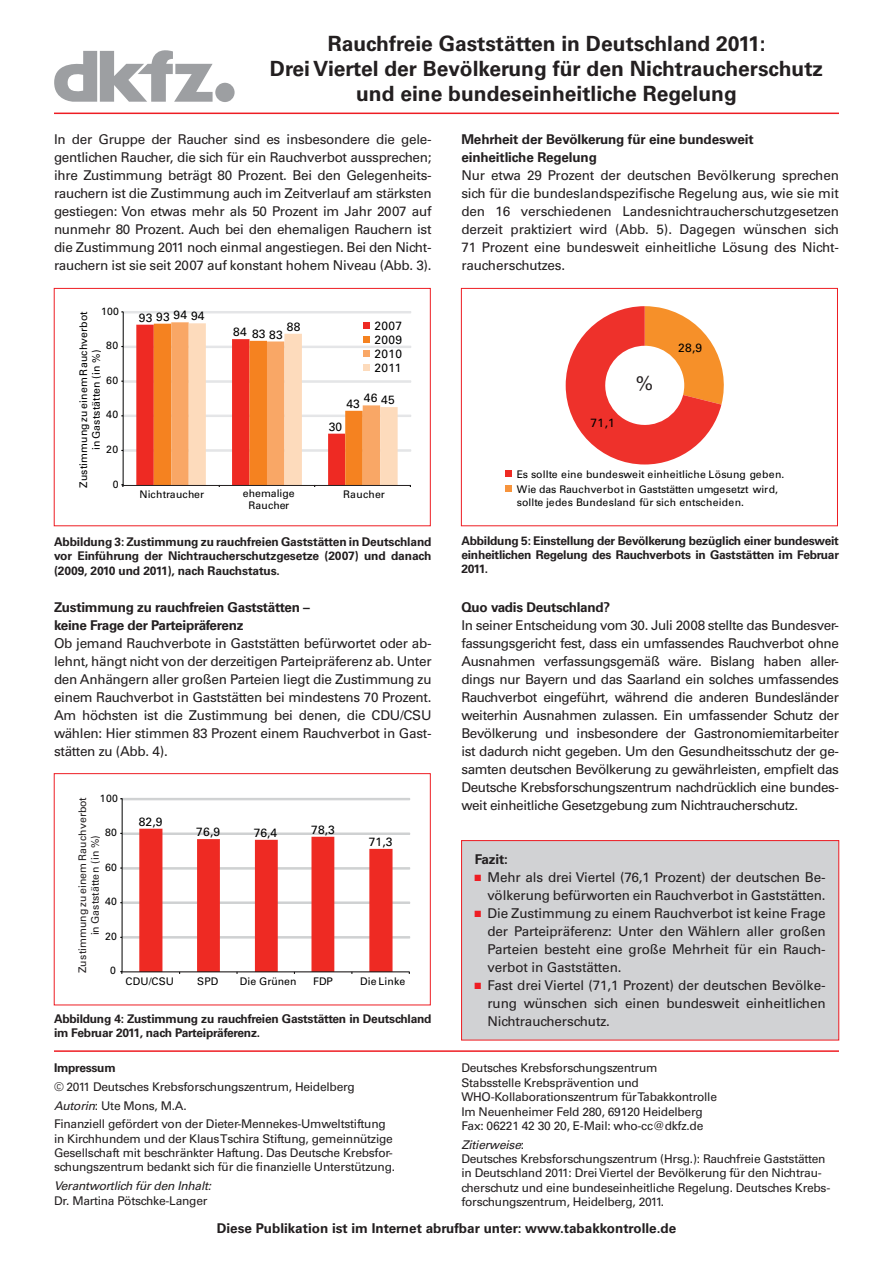
<style>
.page{position:relative;width:893px;height:1263px;background:#fff}
.page>*{position:absolute;margin:0;border:0;box-sizing:border-box;transform-origin:0 0}
.t1{font:700 21px/25.2px "Univers LTCE";color:#231f20;text-align:center}
.t2{font:19.5px "Univers LTCE";color:#231f20}
.t3{font:13.5px/18px "Univers LTCE";letter-spacing:-.01em;color:#231f20;text-align:justify}
.t4{font:700 13.5px/18px "Univers LTCE";letter-spacing:-.01em;color:#231f20}
.t5{font:12px/14.4px "Univers LTCE";letter-spacing:-.02em;color:#231f20}
.t6{font:700 12px/14.4px "Univers LTCE";letter-spacing:-.02em;color:#231f20;text-align:justify}
.t7{font:12px/14.1px "Univers LTCE";letter-spacing:.02em;color:#000;text-align:justify}
.t8{font:italic 12px "Univers LTCE";letter-spacing:-.02em;color:#231f20}
.t9{font:10.5px/12.6px "Univers LTCE";letter-spacing:.015em;color:#000;text-align:center}
.t10{font:10.5px/12.6px "Univers LTCE";letter-spacing:.02em;color:#231f20;text-align:center}
.s1{font-family:"Arial Narrow";color:#ee1d23}
.s2{font-style:italic}
</style>
<div class="page">
<hr style="left:54px;top:113px;width:785px;height:1px;background:#ee1d23">
<hr style="left:54px;top:1050px;width:785px;height:2px;background:#ee1d23">
<div style="left:215px;top:83px;width:20px;height:19px;background:#9d9fa2;border-radius:50%"></div>
<svg style="left:54px;top:50px;width:159px;height:52px"></svg>
<svg style="left:566px;top:306px;width:158px;height:158px"></svg>
<div style="left:505px;top:470px;width:7px;height:7px;background:#ee2a23"></div>
<div style="left:505px;top:485px;width:7px;height:7px;background:#f7943c"></div>
<div style="left:461px;top:288px;width:377px;height:238px;border:1px solid #ee1d23"></div>
<div style="left:462px;top:840px;width:377px;height:200px;background:#d1d2d4"></div>
<div style="left:461px;top:840px;width:378px;height:200px;border:1px solid #ee1d23"></div>
<div style="left:123px;top:311px;width:288px;height:2px;border:1px solid #e4e5e7"></div>
<svg style="left:121px;top:322px;width:290px;height:165px"></svg>
<hr style="left:123px;top:485px;width:288px;height:1px;background:#231f20">
<hr style="left:123px;top:312px;width:1px;height:173px;background:#000">
<div style="left:54px;top:288px;width:377px;height:238px;border:1px solid #ee1d23"></div>
<div style="left:122px;top:798px;width:288px;height:2px;border:1px solid #cfd1d2"></div>
<div style="left:122px;top:832px;width:288px;height:3px;border:1px solid #cfd1d2"></div>
<div style="left:122px;top:867px;width:288px;height:3px;border:1px solid #cfd1d2"></div>
<div style="left:122px;top:901px;width:288px;height:3px;border:1px solid #cfd1d2"></div>
<div style="left:122px;top:936px;width:288px;height:2px;border:1px solid #cfd1d2"></div>
<svg style="left:139px;top:829px;width:254px;height:145px"></svg>
<svg style="left:120px;top:798px;width:3px;height:176px"></svg>
<hr style="left:122px;top:972px;width:287px;height:1px;background:#231f20">
<hr style="left:122px;top:798px;width:1px;height:174px;background:#000">
<div style="left:54px;top:773px;width:377px;height:232px;border:1px solid #ee1d23"></div>
<h1 class="t1" style="left:270px;top:32px;width:555px">Rauchfreie Gaststätten in Deutschland 2011:<br>Drei Viertel der Bevölkerung für den Nichtraucherschutz und eine bundeseinheitliche Regelung</h1>
<p class="t3" style="left:54px;top:131px;width:379px">In der Gruppe der Raucher sind es insbesondere die gele&shy;gentlichen Raucher, die sich für ein Rauchverbot aussprechen; ihre Zustimmung beträgt 80 Prozent. Bei den Gelegenheits&shy;rauchern ist die Zustimmung auch im Zeitverlauf am stärksten gestiegen: Von etwas mehr als 50 Prozent im Jahr 2007 auf nunmehr 80 Prozent. Auch bei den ehemaligen Rauchern ist die Zustimmung 2011 noch einmal angestiegen. Bei den Nicht&shy;rauchern ist sie seit 2007 auf konstant hohem Niveau (Abb. 3).</p>
<p class="t4" style="left:461px;top:131px;width:294px">Mehrheit der Bevölkerung für eine bundesweit einheitliche Regelung</p>
<p class="t3" style="left:461px;top:167px;width:379px">Nur etwa 29 Prozent der deutschen Bevölkerung sprechen sich für die bundeslandspezifische Regelung aus, wie sie mit den 16 verschiedenen Landesnichtraucherschutzgesetzen derzeit praktiziert wird (Abb. 5). Dagegen wünschen sich 71 Prozent eine bundesweit einheitliche Lösung des Nicht&shy;raucherschutzes.</p>
<p class="t9" style="left:101px;top:305px;width:19px">100</p>
<p class="t7" style="left:174px;top:309px;width:33px">94 94</p>
<p class="t9" style="left:78px;top:488px;width:178px;rotate:-90deg">Zustimmungzu einem Rauchverbot in Gaststätten (in %)</p>
<p class="t7" style="left:375px;top:319px;width:29px">2007<br>2009<br>2010<br>2011</p>
<p class="t7" style="left:139px;top:310px;width:33px">93 93</p>
<p class="t7" style="left:287px;top:320px;width:15px">88</p>
<p class="t7" style="left:233px;top:325px;width:15px">84</p>
<p class="t7" style="left:252px;top:327px;width:32px">83 83</p>
<p class="t9" style="left:106px;top:339px;width:13px">80</p>
<p class="t9" style="left:106px;top:374px;width:13px">60</p>
<p class="t7" style="left:364px;top:391px;width:15px">46</p>
<p class="t7" style="left:381px;top:393px;width:15px">45</p>
<p class="t7" style="left:346px;top:397px;width:15px">43</p>
<p class="t9" style="left:106px;top:409px;width:13px">40</p>
<p class="t7" style="left:329px;top:420px;width:15px">30</p>
<p class="t9" style="left:106px;top:443px;width:13px">20</p>
<p class="t9" style="left:113px;top:478px;width:7px">0</p>
<p class="t9" style="left:139px;top:488px;width:66px">Nichtraucher</p>
<p class="t9" style="left:243px;top:487px;width:53px">ehemalige<br>Raucher</p>
<p class="t9" style="left:343px;top:488px;width:43px">Raucher</p>
<p class="t6" style="left:54px;top:535px;width:379px">Abbildung 3: Zustimmung zu rauchfreien Gaststätten in Deutschland vor Einführung der Nichtraucherschutzgesetze (2007) und danach (2009, 2010 und 2011), nach Rauchstatus.</p>
<p class="t4" style="left:54px;top:599px;width:257px">Zustimmung zu rauchfreien Gaststätten – keine Frage der Parteipräferenz</p>
<p class="t3" style="left:54px;top:635px;width:379px">Ob jemand Rauchverbote in Gaststätten befürwortet oder ab&shy;lehnt, hängt nicht von der derzeitigen Parteipräferenz ab. Unter den Anhängern aller großen Parteien liegt die Zustimmung zu einem Rauchverbot in Gaststätten bei mindestens 70 Prozent.<br>Am höchsten ist die Zustimmung bei denen, die CDU/CSU wählen: Hier stimmen 83 Prozent einem Rauchverbot in Gast&shy;stätten zu (Abb. 4).</p>
<p class="t9" style="left:100px;top:792px;width:19px">100</p>
<p class="t10" style="left:76px;top:973px;width:178px;rotate:-90deg">Zustimmungzu einem Rauchverbot in Gaststätten (in %)</p>
<p class="t9" style="left:105px;top:826px;width:13px">80</p>
<p class="t9" style="left:105px;top:861px;width:13px">60</p>
<p class="t9" style="left:105px;top:895px;width:13px">40</p>
<p class="t9" style="left:105px;top:930px;width:13px">20</p>
<p class="t9" style="left:110px;top:965px;width:7px">0</p>
<p class="t7" style="left:139px;top:815px;width:25px">82,9</p>
<p class="t7" style="left:196px;top:825px;width:25px">76,9</p>
<p class="t7" style="left:254px;top:826px;width:25px">76,4</p>
<p class="t7" style="left:311px;top:823px;width:25px">78,3</p>
<p class="t7" style="left:369px;top:835px;width:25px">71,3</p>
<p class="t9" style="left:126px;top:975px;width:50px">CDU/CSU</p>
<p class="t9" style="left:197px;top:975px;width:23px">SPD</p>
<p class="t9" style="left:240px;top:975px;width:58px">Die Grünen</p>
<p class="t9" style="left:313px;top:975px;width:21px">FDP</p>
<p class="t9" style="left:360px;top:975px;width:47px">Die Linke</p>
<p class="t6" style="left:54px;top:1012px;width:379px">Abbildung 4: Zustimmung zu rauchfreien Gaststätten in Deutschland im Februar 2011, nach Parteipräferenz.</p>
<p class="t7" style="left:591px;top:416px;width:26px">71,1</p>
<h2 class="t2" style="left:636px;top:372px;width:19px">%</h2>
<p class="t7" style="left:678px;top:341px;width:26px">28,9</p>
<p class="t9" style="left:517px;top:469px;width:269px">Es sollte eine bundesweit einheitliche Lösung geben.</p>
<p class="t9" style="left:517px;top:484px;width:263px;text-align:left">Wie das Rauchverbot in Gaststätten umgesetzt wird, sollte jedes Bundesland für sich entscheiden.</p>
<p class="t6" style="left:461px;top:533px;width:379px">Abbildung 5: Einstellung der Bevölkerung bezüglich einer bundesweit einheitlichen Regelung des Rauchverbots in Gaststätten im Februar 2011.</p>
<p class="t4" style="left:461px;top:599px;width:150px">Quo vadis Deutschland?</p>
<p class="t3" style="left:461px;top:617px;width:379px">In seiner Entscheidung vom 30. Juli 2008 stellte das Bundesver&shy;fassungsgericht fest, dass ein umfassendes Rauchverbot ohne Ausnahmen verfassungsgemäß wäre. Bislang haben aller&shy;dings nur Bayern und das Saarland ein solches umfassendes Rauchverbot eingeführt, während die anderen Bundesländer weiterhin Ausnahmen zulassen. Ein umfassender Schutz der Bevölkerung und insbesondere der Gastronomiemitarbeiter ist dadurch nicht gegeben. Um den Gesundheitsschutz der ge&shy;samten deutschen Bevölkerung zu gewährleisten, empfielt das Deutsche Krebsforschungszentrum nachdrücklich eine bundes&shy;weit einheitliche Gesetzgebung zum Nichtraucherschutz.</p>
<p class="t4" style="left:475px;top:851px;width:35px">Fazit:</p>
<p class="t3" style="left:475px;top:869px;width:352px;text-align:right"><span class="s1">■</span> Mehr als drei Viertel (76,1 Prozent) der deutschen Be&shy;völkerung befürworten ein Rauchverbot in Gaststätten.</p>
<p class="t3" style="left:487px;top:905px;width:340px;text-indent:-13px"><span class="s1">■</span> Die Zustimmung zu einem Rauchverbot ist keine Frage der Parteipräferenz: Unter den Wählern aller großen Parteien besteht eine große Mehrheit für ein Rauch&shy;verbot in Gaststätten.</p>
<p class="t3" style="left:487px;top:977px;width:340px;text-indent:-13px"><span class="s1">■</span> Fast drei Viertel (71,1 Prozent) der deutschen Bevölke&shy;rung wünschen sich einen bundesweit einheitlichen Nichtraucherschutz.</p>
<p class="t5" style="left:461px;top:1061px;width:257px">Deutsches Krebsforschungszentrum Stabsstelle Krebsprävention und WHO-Kollaborationszentrum für Tabakkontrolle Im Neuenheimer Feld 280, 69120 Heidelberg Fax: 06221 42 30 20, E-Mail: who-cc@dkfz.de</p>
<p class="t5" style="left:461px;top:1137px;width:370px"><span class="s2">Zitierweise</span>:<br>Deutsches Krebsforschungszentrum (Hrsg.): Rauchfreie Gaststätten in Deutschland 2011: Drei Viertel der Bevölkerung für den Nichtrau&shy;cherschutz und eine bundeseinheitliche Regelung. Deutsches Krebs&shy;forschungszentrum, Heidelberg, 2011.</p>
<p class="t4" style="left:217px;top:1220px;width:461px">Diese Publikation ist im Internet abrufbar unter: www.tabakkontrolle.de</p>
<p class="t6" style="left:54px;top:1061px;width:63px">Impressum</p>
<p class="t5" style="left:54px;top:1078px;width:333px;line-height:18.6px">© 2011 Deutsches Krebsforschungszentrum, Heidelberg<br><span class="s2">Autorin</span>: Ute Mons, M.A.<br>Finanziell gefördert von der Dieter-Mennekes-Umweltstiftung</p>
<p class="t5" style="left:54px;top:1131px;width:343px">in Kirchhundem und der Klaus Tschira Stiftung, gemeinnützige<br>Gesellschaft mit beschränkter Haftung. Das Deutsche Krebsfor&shy;schungszentrum bedankt sich für die finanzielle Unterstützung.</p>
<p class="t8" style="left:54px;top:1179px;width:159px">Verantwortlich für den Inhalt:</p>
<p class="t5" style="left:54px;top:1193px;width:155px">Dr. Martina Pötschke-Langer</p>
</div>
